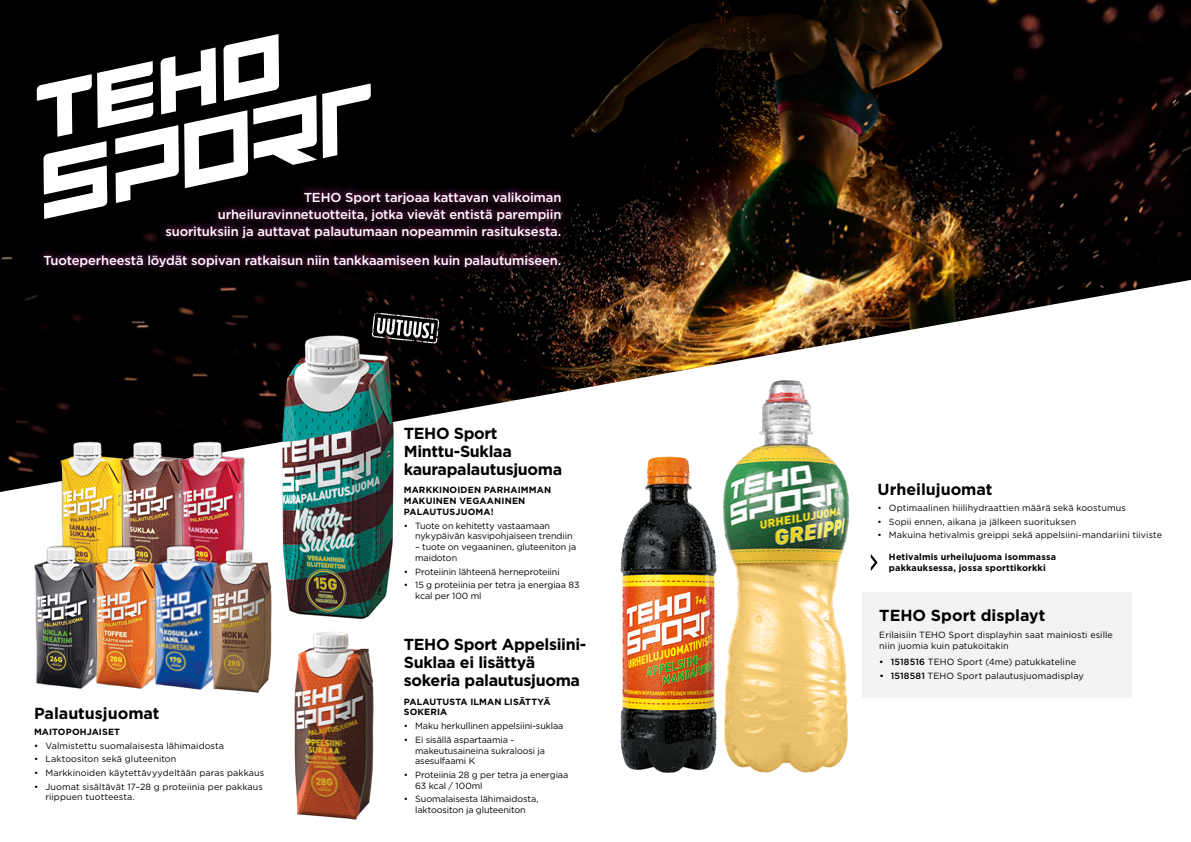
<style>
.page{position:relative;width:1191px;height:842px;background:#fff}
.page>*{position:absolute;margin:0;border:0;box-sizing:border-box;transform-origin:0 0}
.t1{font:700 16px/18px "Gotham";letter-spacing:-.02em;color:#000}
.t2{font:700 16px "Gotham";color:#000}
.t3{font:500 13px/17px "Gotham";letter-spacing:-.01em;color:#fff;text-align:right}
.t4{font:9px/10.8px "Gotham";color:#000}
.t5{font:700 9px/10.8px "Gotham";letter-spacing:.015em;color:#000}
.s1{font-weight:500}
</style>
<div class="page">
<img style="left:0;top:0;width:1191px;height:492px">
<svg style="left:37px;top:34px;width:334px;height:151px"></svg>
<div style="left:862px;top:591px;width:269px;height:106px;background:#f1f3f4"></div>
<svg style="left:36px;top:185px;width:531px;height:89px"></svg>
<img style="left:717px;top:373px;width:138px;height:400px">
<svg style="left:870px;top:554px;width:7px;height:17px"></svg>
<img style="left:58px;top:439px;width:59px;height:104px">
<img style="left:117px;top:439px;width:60px;height:104px">
<img style="left:177px;top:439px;width:69px;height:107px">
<img style="left:614px;top:451px;width:108px;height:322px">
<svg style="left:372px;top:313px;width:67px;height:31px"></svg>
<img style="left:294px;top:632px;width:80px;height:188px">
<img style="left:34px;top:543px;width:57px;height:146px">
<img style="left:91px;top:543px;width:60px;height:146px">
<img style="left:151px;top:543px;width:69px;height:147px">
<img style="left:209px;top:546px;width:63px;height:147px">
<img style="left:275px;top:328px;width:125px;height:291px">
<h2 class="t3" style="left:165px;top:189px;width:397px">TEHO Sport tarjoaa kattavan valikoiman urheiluravinnetuotteita, jotka vievät entistä parempiin suorituksiin ja auttavat palautumaan nopeammin rasituksesta.</h2>
<h2 class="t3" style="left:43px;top:251px;width:519px">Tuoteperheestä löydät sopivan ratkaisun niin tankkaamiseen kuin palautumiseen.</h2>
<h1 class="t1" style="left:404px;top:425px;width:160px">TEHO Sport<br>Minttu-Suklaa kaurapalautusjuoma</h1>
<h1 class="t2" style="left:34px;top:702px;width:127px">Palautusjuomat</h1>
<p class="t5" style="left:34px;top:726px;width:88px">MAITOPOHJAISET</p>
<p class="t4" style="left:34px;top:740px;width:192px">• Valmistettu suomalaisesta lähimaidosta</p>
<p class="t4" style="left:34px;top:754px;width:144px">• Laktoositon sekä gluteeniton</p>
<p class="t4" style="left:34px;top:767px;width:232px">• Markkinoiden käytettävyydeltään paras pakkaus</p>
<p class="t4" style="left:45px;top:781px;width:219px;text-indent:-11px">• Juomat sisältävät 17–28 g proteiinia per pakkaus riippuen tuotteesta.</p>
<p class="t5" style="left:404px;top:485px;width:149px">MARKKINOIDEN PARHAIMMAN<br>MAKUINEN VEGAANINEN<br>PALAUTUSJUOMA!</p>
<p class="t4" style="left:415px;top:520px;width:159px;text-indent:-11px">• Tuote on kehitetty vastaamaan nykypäivän kasvipohjaiseen trendiin</p>
<p class="t4" style="left:415px;top:541px;width:163px">– tuote on vegaaninen, gluteeniton ja maidoton</p>
<p class="t4" style="left:404px;top:566px;width:157px">• Proteiinin lähteenä herneproteiini</p>
<p class="t4" style="left:415px;top:579px;width:166px;text-indent:-11px">• 15 g proteiinia per tetra ja energiaa 83 kcal per 100 ml</p>
<h1 class="t1" style="left:404px;top:635px;width:184px">TEHO Sport Appelsiini-<br>Suklaa ei lisättyä sokeria palautusjuoma</h1>
<p class="t5" style="left:404px;top:696px;width:148px">PALAUTUSTA ILMAN LISÄTTYÄ<br>SOKERIA</p>
<p class="t4" style="left:404px;top:720px;width:161px">• Maku herkullinen appelsiini-suklaa</p>
<p class="t4" style="left:415px;top:734px;width:131px;text-indent:-11px">• Ei sisällä aspartaamia - makeutusaineina sukraloosi ja asesulfaami K</p>
<p class="t4" style="left:415px;top:769px;width:155px;text-indent:-11px">• Proteiinia 28 g per tetra ja energiaa<br>63 kcal / 100ml</p>
<p class="t4" style="left:404px;top:794px;width:136px;text-align:center">• Suomalaisesta lähimaidosta, laktoositon ja gluteeniton</p>
<h1 class="t2" style="left:877px;top:478px;width:116px">Urheilujuomat</h1>
<p class="t4" style="left:877px;top:502px;width:250px">• Optimaalinen hiilihydraattien määrä sekä koostumus</p>
<p class="t4" style="left:877px;top:516px;width:200px">• Sopii ennen, aikana ja jälkeen suorituksen</p>
<p class="t4" style="left:877px;top:530px;width:286px">• Makuina hetivalmis greippi sekä appelsiini-mandariini tiiviste</p>
<p class="t5" style="left:889px;top:551px;width:168px">Hetivalmis urheilujuoma isommassa pakkauksessa, jossa sporttikorkki</p>
<h1 class="t2" style="left:879px;top:605px;width:168px">TEHO Sport displayt</h1>
<p class="t4" style="left:879px;top:629px;width:235px">Erilaisiin TEHO Sport displayhin saat mainiosti esille niin juomia kuin patukoitakin</p>
<p class="t4" style="left:879px;top:656px;width:198px"><span class="s1">• 1518516</span> TEHO Sport (4me) patukkateline</p>
<p class="t4" style="left:879px;top:670px;width:206px"><span class="s1">• 1518581</span> TEHO Sport palautusjuomadisplay</p>
</div>
